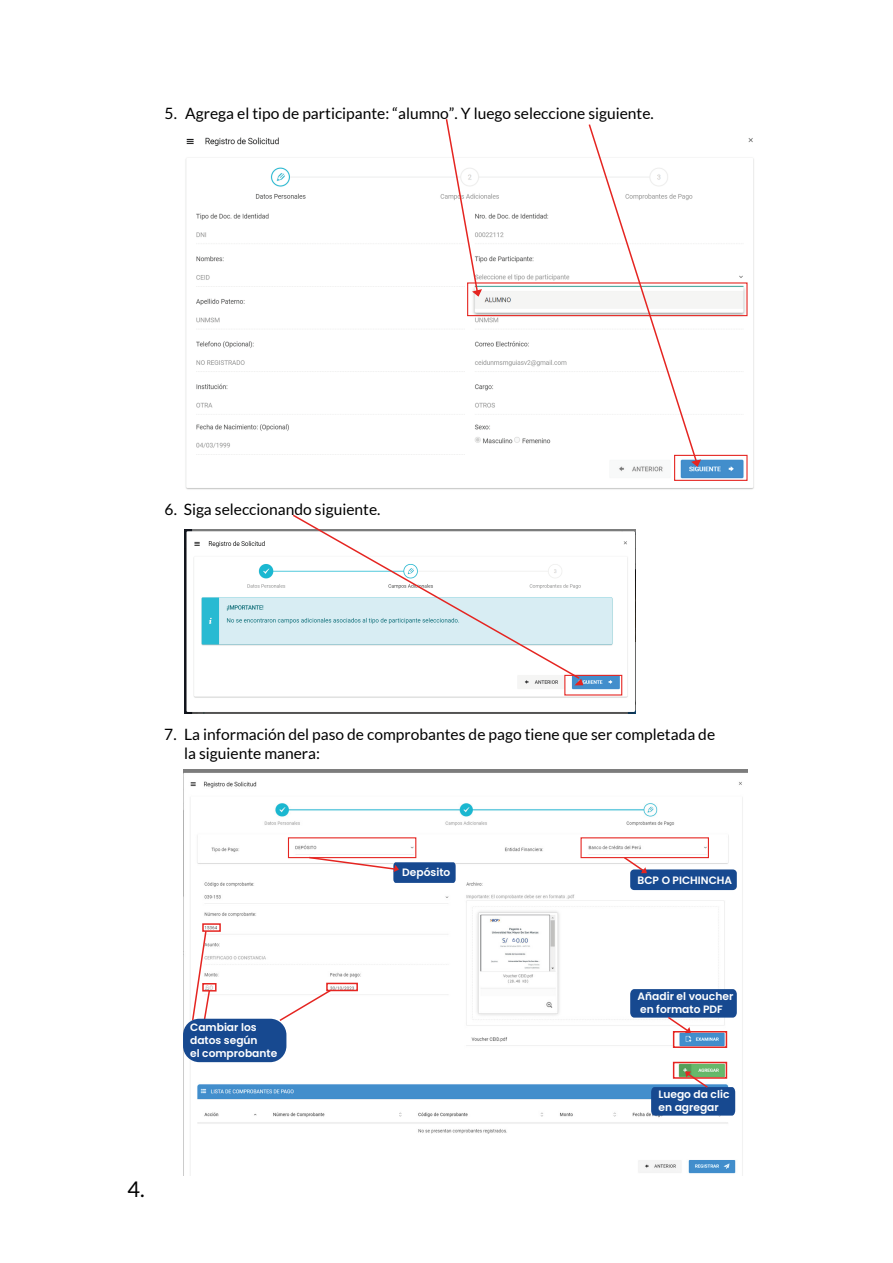
<style>
.page{position:relative;width:893px;height:1263px;background:#fff}
.page>*{position:absolute;margin:0;border:0;box-sizing:border-box;transform-origin:0 0}
.t1{font:21.6px "Lato";color:#000}
.t2{font:15.6px/18.8px "Lato";color:#010101}
.t3{font:600 10.65px/12.8px "Poppins";color:#fff}
.t4{font:6.15px "Poppins";color:#b5b4b4}
.t5{font:6px "Lato";color:#35518d}
</style>
<div class="page">
<img style="left:185px;top:137px;width:569px;height:353px">
<svg style="left:445px;top:119px;width:38px;height:179px"></svg>
<svg style="left:587px;top:124px;width:115px;height:344px"></svg>
<img style="left:184px;top:529px;width:451px;height:184px">
<svg style="left:291px;top:514px;width:290px;height:166px"></svg>
<svg style="left:573px;top:678px;width:11px;height:8px"></svg>
<div style="left:674px;top:455px;width:74px;height:26px;border:1px solid #e52521"></div>
<div style="left:564px;top:675px;width:58px;height:20px;border:1px solid #e52521"></div>
<div style="left:467px;top:282px;width:281px;height:34px;border:1px solid #e52521"></div>
<img style="left:183px;top:769px;width:564px;height:406px">
<div style="left:630px;top:869px;width:107px;height:21px;background:#174990;border-radius:4px"></div>
<svg style="left:622px;top:855px;width:26px;height:19px"></svg>
<svg style="left:630px;top:989px;width:107px;height:45px"></svg>
<svg style="left:651px;top:1070px;width:84px;height:45px"></svg>
<svg style="left:191px;top:929px;width:20px;height:92px"></svg>
<svg style="left:278px;top:988px;width:54px;height:34px"></svg>
<svg style="left:308px;top:856px;width:148px;height:27px"></svg>
<hr style="left:203px;top:985px;width:13px;height:4px;background:#fff">
<div style="left:509px;top:936px;width:7px;height:7px;background:#fff"></div>
<div style="left:202px;top:923px;width:19px;height:9px;border:2px solid #e52521"></div>
<div style="left:202px;top:983px;width:15px;height:8px;border:2px solid #e52521"></div>
<div style="left:326px;top:983px;width:32px;height:8px;border:2px solid #e52521"></div>
<div style="left:673px;top:1031px;width:54px;height:17px;border:2px solid #e52521"></div>
<div style="left:673px;top:1062px;width:54px;height:17px;border:2px solid #e52521"></div>
<div style="left:183px;top:1019px;width:103px;height:43px;background:#174990;border-radius:16px"></div>
<div style="left:580px;top:837px;width:129px;height:21px;border:1px solid #e52521"></div>
<div style="left:288px;top:837px;width:128px;height:21px;border:1px solid #e52521"></div>
<p class="t2" style="left:165px;top:104px;width:14px">5.</p>
<p class="t2" style="left:185px;top:104px;width:470px">Agrega el tipo de participante: “alumno”. Y luego seleccione siguiente.</p>
<p class="t2" style="left:165px;top:500px;width:217px">6. Siga seleccionando siguiente.</p>
<p class="t2" style="left:164px;top:725px;width:14px">7.</p>
<p class="t2" style="left:184px;top:725px;width:532px">La información del paso de comprobantes de pago tiene que ser completada de la siguiente manera:</p>
<p class="t4" style="left:205px;top:984px;width:9px">60</p>
<p class="t3" style="left:190px;top:1021px;width:89px">Cambiar los datos según<br>el comprobante</p>
<h1 class="t1" style="left:128px;top:1177px;width:19px">4.</h1>
<p class="t3" style="left:402px;top:866px;width:50px">Depósito</p>
<p class="t5" style="left:512px;top:937px;width:5px">6</p>
<p class="t3" style="left:638px;top:873px;width:96px">BCP O PICHINCHA</p>
<p class="t3" style="left:638px;top:990px;width:97px">Añadir el voucher en formato PDF</p>
<p class="t3" style="left:658px;top:1088px;width:72px">Luego da clic en agregar</p>
</div>
